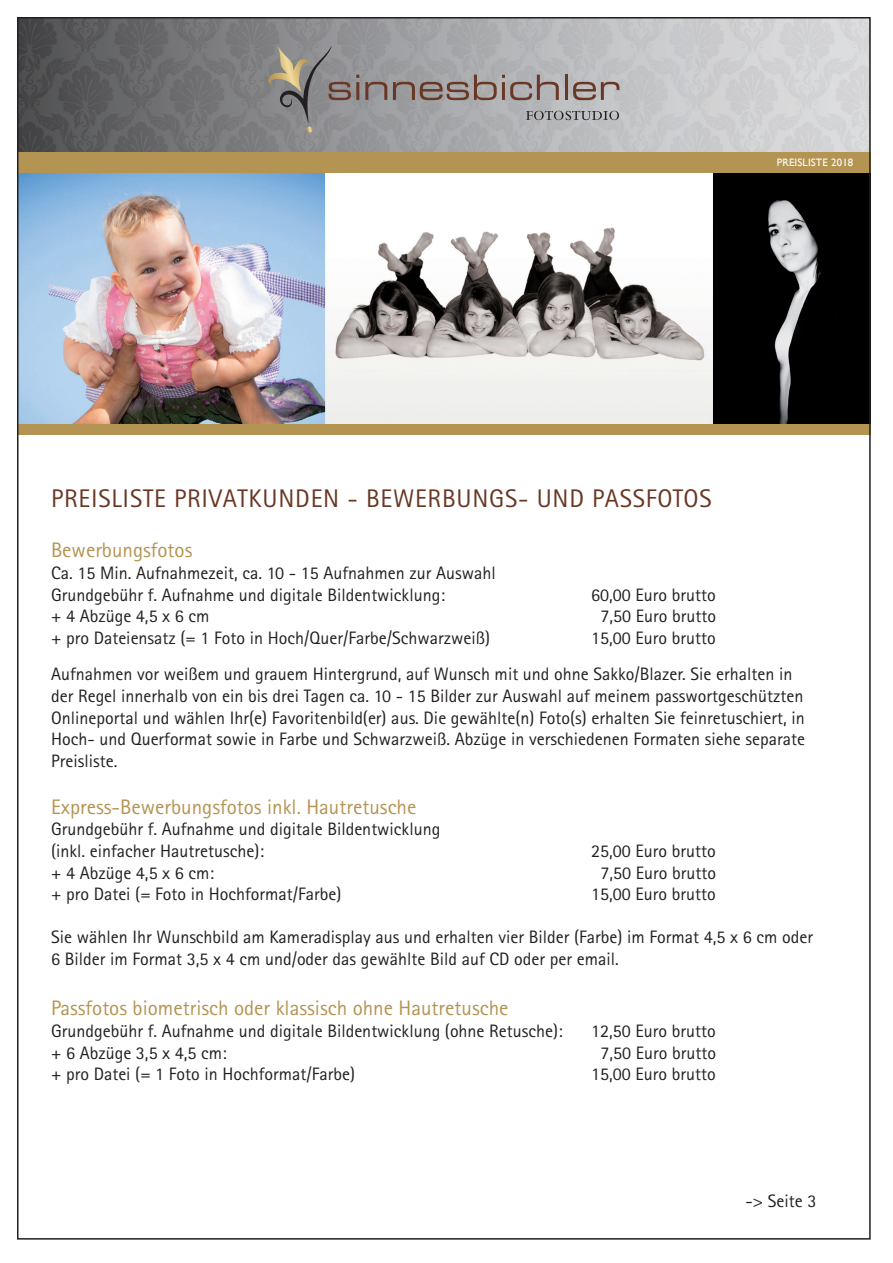
<style>
.page{position:relative;width:893px;height:1263px;background:#fff}
.page>*{position:absolute;margin:0;border:0;box-sizing:border-box;transform-origin:0 0}
.t1{font:25.5px "Rotis Sans Serif";letter-spacing:.03em;color:#693724}
.t2{font:21px "Rotis Sans Serif";color:#b49452}
.t3{font:18px/21.6px "Rotis Sans Serif";color:#231f20}
.t4{font:10.8px "Gill Sans";letter-spacing:.015em;color:#fff}
</style>
<div class="page">
<img style="left:20px;top:20px;width:848px;height:133px">
<img style="left:20px;top:173px;width:848px;height:252px">
<div style="left:17px;top:425px;width:854px;height:10px;background:#b49452"></div>
<div style="left:17px;top:153px;width:854px;height:20px;background:#b49452"></div>
<svg style="left:365px;top:82px;width:22px;height:18px"></svg>
<svg style="left:393px;top:75px;width:166px;height:25px;background:#988b88"></svg>
<hr style="left:565px;top:75px;width:3px;height:25px;background:#693724">
<svg style="left:573px;top:82px;width:46px;height:18px"></svg>
<svg style="left:268px;top:46px;width:91px;height:87px;background:#8c8986"></svg>
<svg style="left:526px;top:111px;width:93px;height:9px"></svg>
<p class="t4" style="left:777px;top:156px;width:78px">PREISLISTE 2018</p>
<h1 class="t1" style="left:51px;top:483px;width:662px">PREISLISTE PRIVATKUNDEN - BEWERBUNGS- UND PASSFOTOS</h1>
<p class="t2" style="left:51px;top:538px;width:143px">Bewerbungsfotos</p>
<p class="t3" style="left:51px;top:562px;width:446px">Ca. 15 Min. Aufnahmezeit, ca. 10 - 15 Aufnahmen zur Auswahl<br>Grundgebühr f. Aufnahme und digitale Bildentwicklung:</p>
<p class="t3" style="left:591px;top:584px;width:126px">60,00 Euro brutto</p>
<p class="t3" style="left:51px;top:605px;width:160px">+ 4 Abzüge 4,5 x 6 cm</p>
<p class="t3" style="left:600px;top:605px;width:117px">7,50 Euro brutto</p>
<p class="t3" style="left:51px;top:627px;width:441px">+ pro Dateiensatz (= 1 Foto in Hoch/Quer/Farbe/Schwarzweiß)</p>
<p class="t3" style="left:51px;top:619px;width:743px;line-height:36.6px;text-indent:540px">15,00 Euro brutto<br>Aufnahmen vor weißem und grauem Hintergrund, auf Wunsch mit und ohne Sakko/Blazer. Sie erhalten in</p>
<p class="t3" style="left:51px;top:685px;width:756px;text-align:justify">der Regel innerhalb von ein bis drei Tagen ca. 10 - 15 Bilder zur Auswahl auf meinem passwortgeschützten Onlineportal und wählen Ihr(e) Favoritenbild(er) aus. Die gewählte(n) Foto(s) erhalten Sie feinretuschiert, in Hoch- und Querformat sowie in Farbe und Schwarzweiß. Abzüge in verschiedenen Formaten siehe separate Preisliste.</p>
<p class="t2" style="left:51px;top:794px;width:367px">Express-Bewerbungsfotos inkl. Hautretusche</p>
<p class="t3" style="left:51px;top:818px;width:391px">Grundgebühr f. Aufnahme und digitale Bildentwicklung (inkl. einfacher Hautretusche):</p>
<p class="t3" style="left:591px;top:840px;width:126px">25,00 Euro brutto</p>
<p class="t3" style="left:51px;top:861px;width:165px">+ 4 Abzüge 4,5 x 6 cm:</p>
<p class="t3" style="left:600px;top:861px;width:117px">7,50 Euro brutto</p>
<p class="t3" style="left:51px;top:883px;width:292px">+ pro Datei (= Foto in Hochformat/Farbe)</p>
<p class="t3" style="left:591px;top:883px;width:126px">15,00 Euro brutto</p>
<p class="t3" style="left:51px;top:926px;width:764px">Sie wählen Ihr Wunschbild am Kameradisplay aus und erhalten vier Bilder (Farbe) im Format 4,5 x 6 cm oder<br>6 Bilder im Format 3,5 x 4 cm und/oder das gewählte Bild auf CD oder per email.</p>
<p class="t2" style="left:51px;top:996px;width:459px">Passfotos biometrisch oder klassisch ohne Hautretusche</p>
<p class="t3" style="left:51px;top:1020px;width:513px">Grundgebühr f. Aufnahme und digitale Bildentwicklung (ohne Retusche):</p>
<p class="t3" style="left:591px;top:1020px;width:126px">12,50 Euro brutto</p>
<p class="t3" style="left:51px;top:1041px;width:177px">+ 6 Abzüge 3,5 x 4,5 cm:</p>
<p class="t3" style="left:600px;top:1041px;width:117px">7,50 Euro brutto</p>
<p class="t3" style="left:51px;top:1063px;width:306px">+ pro Datei (= 1 Foto in Hochformat/Farbe)</p>
<p class="t3" style="left:591px;top:1063px;width:126px">15,00 Euro brutto</p>
<p class="t3" style="left:746px;top:1189px;width:72px">-&gt; Seite 3</p>
</div>
